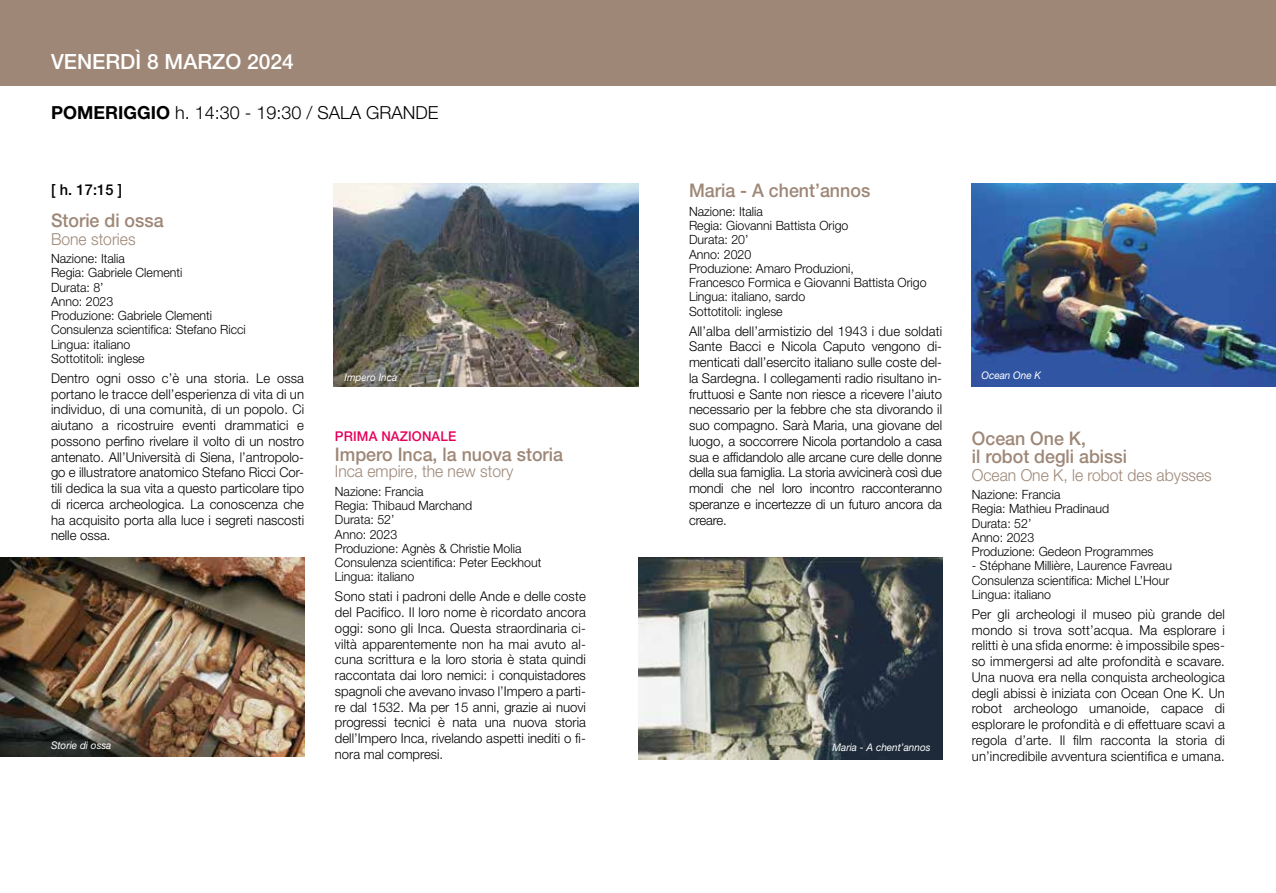
<style>
.page{position:relative;width:1276px;height:893px;background:#fff}
.page>*{position:absolute;margin:0;border:0;box-sizing:border-box;transform-origin:0 0}
.t1{font:500 21px "Helvetica Neue LT Std";color:#fff}
.t2{font:500 18.75px/18px "Helvetica Neue LT Std";color:#9e8777;scale:.95 1}
.t3{font:300 18px "Helvetica Neue LT Std";color:#000}
.t4{font:300 16.5px "Helvetica Neue LT Std";color:#9e8777;scale:.95 1}
.t5{font:500 15px "Helvetica Neue LT Std";color:#000}
.t6{font:300 13.5px/15.8px "Helvetica Neue LT Std";color:#000;text-align:justify}
.t7{font:500 13.5px "Helvetica Neue LT Std";letter-spacing:.01em;color:#e6005b}
.t8{font:300 12.75px/14.2px "Helvetica Neue LT Std";color:#000}
.t9{font:italic 10.5px "Helvetica Neue LT Std";color:#fff;scale:.95 1}
.s1{font-weight:700}
</style>
<div class="page">
<div style="left:0;top:0;width:1276px;height:85px;background:#9e8777"></div>
<img style="left:0;top:557px;width:304px;height:200px">
<img style="left:334px;top:184px;width:304px;height:203px">
<img style="left:972px;top:184px;width:304px;height:203px">
<img style="left:638px;top:557px;width:304px;height:202px">
<h1 class="t1" style="left:51px;top:49px;width:244px">VENERDÌ 8 MARZO 2024</h1>
<h3 class="t3" style="left:51px;top:102px;width:389px"><span class="s1">POMERIGGIO</span> h. 14:30 - 19:30 / SALA GRANDE</h3>
<p class="t5" style="left:51px;top:180px;width:73px">[ h. 17:15 ]</p>
<h2 class="t2" style="left:51px;top:211px;width:120px">Storie di ossa</h2>
<p class="t4" style="left:51px;top:229px;width:90px">Bone stories</p>
<p class="t8" style="left:51px;top:251px;width:196px">Nazione: Italia<br>Regia: Gabriele Clementi<br>Durata: 8’<br>Anno: 2023<br>Produzione: Gabriele Clementi<br>Consulenza scientifica: Stefano Ricci<br>Lingua: italiano<br>Sottotitoli: inglese</p>
<p class="t6" style="left:51px;top:370px;width:255px">Dentro ogni osso c’è una storia. Le ossa portano le tracce dell’esperienza di vita di un individuo, di una comunità, di un popolo. Ci aiutano a ricostruire eventi drammatici e possono perfino rivelare il volto di un nostro antenato. All’Università di Siena, l’antropolo&shy;go e illustratore anatomico Stefano Ricci Cor&shy;tili dedica la sua vita a questo particolare tipo di ricerca archeologica. La conoscenza che ha acquisito porta alla luce i segreti nascosti nelle ossa.</p>
<p class="t9" style="left:51px;top:739px;width:65px">Storie di ossa</p>
<p class="t9" style="left:344px;top:371px;width:57px">Impero Inca</p>
<p class="t7" style="left:335px;top:428px;width:123px">PRIMA NAZIONALE</p>
<h2 class="t2" style="left:335px;top:445px;width:242px">Impero Inca, la nuova storia</h2>
<p class="t4" style="left:335px;top:461px;width:189px">Inca empire, the new story</p>
<p class="t8" style="left:335px;top:484px;width:208px">Nazione: Francia<br>Regia: Thibaud Marchand<br>Durata: 52’<br>Anno: 2023<br>Produzione: Agnès &amp; Christie Molia<br>Consulenza scientifica: Peter Eeckhout<br>Lingua: italiano</p>
<p class="t6" style="left:335px;top:588px;width:252px">Sono stati i padroni delle Ande e delle coste del Pacifico. Il loro nome è ricordato ancora oggi: sono gli Inca. Questa straordinaria ci&shy;viltà apparentemente non ha mai avuto al&shy;cuna scrittura e la loro storia è stata quindi raccontata dai loro nemici: i conquistadores spagnoli che avevano invaso l’Impero a parti&shy;re dal 1532. Ma per 15 anni, grazie ai nuovi progressi tecnici è nata una nuova storia dell’Impero Inca, rivelando aspetti inediti o fi&shy;nora mal compresi.</p>
<h2 class="t2" style="left:689px;top:181px;width:192px">Maria - A chent’annos</h2>
<p class="t8" style="left:689px;top:204px;width:239px">Nazione: Italia<br>Regia: Giovanni Battista Origo<br>Durata: 20’<br>Anno: 2020<br>Produzione: Amaro Produzioni,<br>Francesco Formica e Giovanni Battista Origo<br>Lingua: italiano, sardo<br>Sottotitoli: inglese</p>
<p class="t6" style="left:689px;top:323px;width:255px">All’alba dell’armistizio del 1943 i due soldati Sante Bacci e Nicola Caputo vengono di&shy;menticati dall’esercito italiano sulle coste del&shy;la Sardegna. I collegamenti radio risultano in&shy;fruttuosi e Sante non riesce a ricevere l’aiuto necessario per la febbre che sta divorando il suo compagno. Sarà Maria, una giovane del luogo, a soccorrere Nicola portandolo a casa sua e affidandolo alle arcane cure delle donne della sua famiglia. La storia avvicinerà così due mondi che nel loro incontro racconteranno speranze e incertezze di un futuro ancora da creare.</p>
<p class="t9" style="left:832px;top:741px;width:105px">Maria - A chent’annos</p>
<p class="t9" style="left:981px;top:369px;width:64px">Ocean One K</p>
<h2 class="t2" style="left:972px;top:429px;width:165px">Ocean One K,<br>il robot degli abissi</h2>
<p class="t4" style="left:972px;top:465px;width:254px">Ocean One K, le robot des abysses</p>
<p class="t8" style="left:972px;top:487px;width:183px">Nazione: Francia<br>Regia: Mathieu Pradinaud<br>Durata: 52’<br>Anno: 2023<br>Produzione: Gedeon Programmes</p>
<p class="t8" style="left:972px;top:558px;width:202px">- Stéphane Millière, Laurence Favreau<br>Consulenza scientifica: Michel L’Hour<br>Lingua: italiano</p>
<p class="t6" style="left:972px;top:606px;width:255px">Per gli archeologi il museo più grande del mondo si trova sott’acqua. Ma esplorare i relitti è una sfida enorme: è impossibile spes&shy;so immergersi ad alte profondità e scavare.<br>Una nuova era nella conquista archeologica degli abissi è iniziata con Ocean One K. Un robot archeologo umanoide, capace di esplorare le profondità e di effettuare scavi a regola d’arte. Il film racconta la storia di un’incredibile avventura scientifica e umana.</p>
</div>
